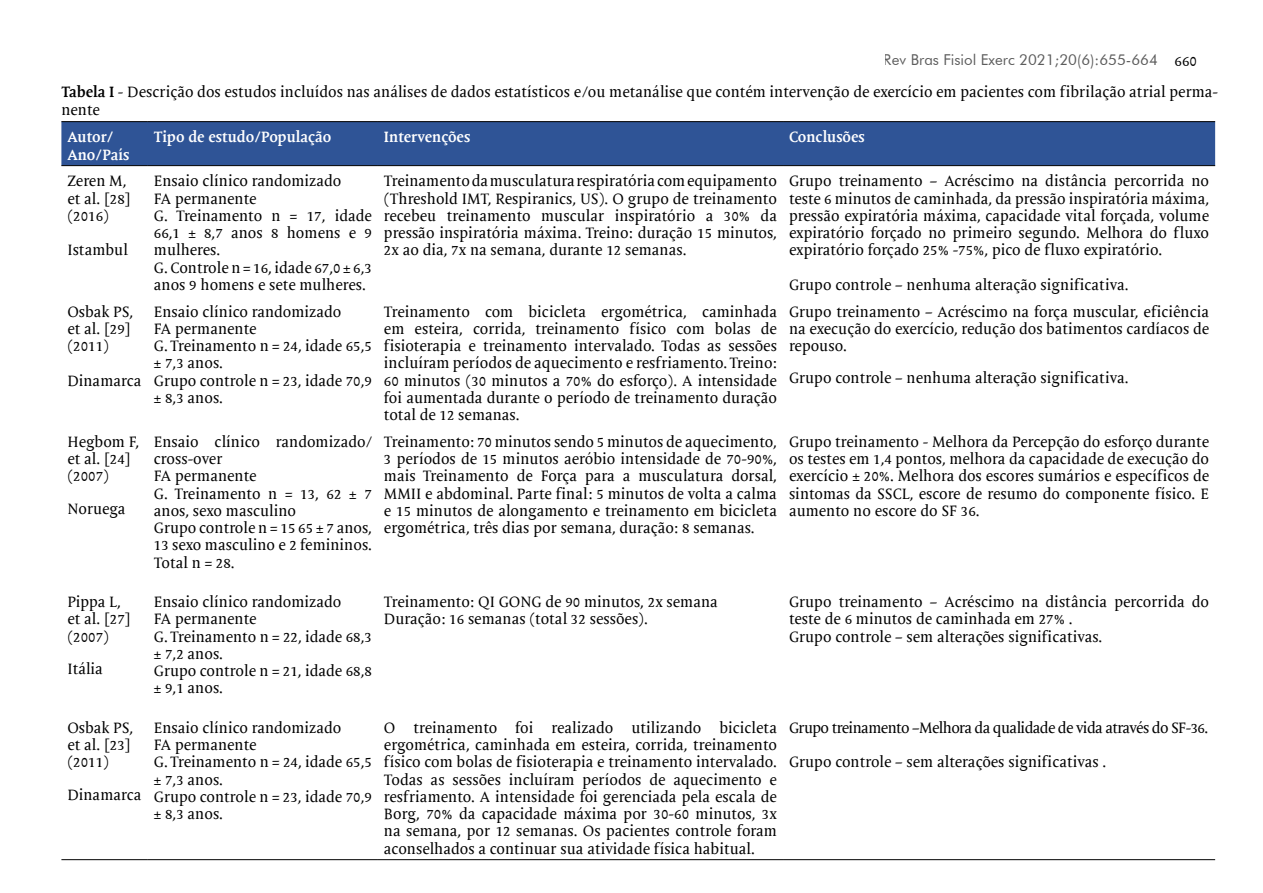
<style>
.page{position:relative;width:1263px;height:893px;background:#fff}
.page>*{position:absolute;margin:0;border:0;box-sizing:border-box;transform-origin:0 0}
.t1{font:15px/17.2px "Mantika Book W01";color:#000}
.t2{font:700 15px/17.2px "Mantika Book W01";color:#fff}
.t3{font:15px "Mantika Book W01";letter-spacing:-.04em;color:#000}
.t4{font:15px "Futura BT";color:#000}
.s1{font-family:"Mantika Book W01"}
.s2{font-weight:700}
</style>
<div class="page">
<div style="left:61px;top:122px;width:1154px;height:43px;background:#2f5496"></div>
<hr style="left:61px;top:859px;width:87px;height:1px;background:#000">
<hr style="left:148px;top:859px;width:230px;height:1px;background:#000">
<hr style="left:378px;top:859px;width:405px;height:1px;background:#000">
<hr style="left:783px;top:859px;width:432px;height:1px;background:#000">
<hr style="left:61px;top:121px;width:87px;height:1px;background:#000">
<hr style="left:148px;top:121px;width:230px;height:1px;background:#000">
<hr style="left:378px;top:121px;width:405px;height:1px;background:#000">
<hr style="left:783px;top:121px;width:432px;height:1px;background:#000">
<hr style="left:61px;top:165px;width:87px;height:1px;background:#000">
<hr style="left:148px;top:165px;width:230px;height:1px;background:#000">
<hr style="left:378px;top:165px;width:405px;height:1px;background:#000">
<hr style="left:783px;top:165px;width:432px;height:1px;background:#000">
<p class="t4" style="left:884px;top:50px;width:315px">Rev Bras Fisiol Exerc 2021;20(6):655-664 <span class="s1">660</span></p>
<p class="t1" style="left:61px;top:83px;width:1158px;line-height:18px"><span class="s2">Tabela I</span> - Descrição dos estudos incluídos nas análises de dados estatísticos e/ou metanálise que contém intervenção de exercício em pacientes com fibrilação atrial perma&shy;nente</p>
<p class="t2" style="left:67px;top:129px;width:63px">Autor/<br>Ano/País</p>
<p class="t2" style="left:154px;top:129px;width:179px">Tipo de estudo/População</p>
<p class="t2" style="left:384px;top:129px;width:88px">Intervenções</p>
<p class="t2" style="left:789px;top:129px;width:77px">Conclusões</p>
<p class="t1" style="left:67px;top:173px;width:65px">Zeren M, et al. [28] (2016)</p>
<p class="t1" style="left:67px;top:242px;width:62px">Istambul</p>
<p class="t1" style="left:154px;top:173px;width:220px">Ensaio clínico randomizado<br>FA permanente<br>G. Treinamento n = 17, idade<br>66,1 ± 8,7 anos 8 homens e 9 mulheres.<br>G. Controle n = 16, idade 67,0 ± 6,3 anos 9 homens e sete mulheres.</p>
<p class="t1" style="left:384px;top:173px;width:395px;text-align:justify">Treinamento da musculatura respiratória com equipamento (Threshold IMT, Respiranics, US). O grupo de treinamento recebeu treinamento muscular inspiratório a 30% da pressão inspiratória máxima. Treino: duração 15 minutos, 2x ao dia, 7x na semana, durante 12 semanas.</p>
<p class="t1" style="left:789px;top:173px;width:422px;text-align:justify">Grupo treinamento – Acréscimo na distância percorrida no teste 6 minutos de caminhada, da pressão inspiratória máxima, pressão expiratória máxima, capacidade vital forçada, volume expiratório forçado no primeiro segundo. Melhora do fluxo expiratório forçado 25% -75%, pico de fluxo expiratório.</p>
<p class="t1" style="left:789px;top:276px;width:341px">Grupo controle – nenhuma alteração significativa.</p>
<p class="t1" style="left:67px;top:303px;width:67px">Osbak PS, et al. [29] (2011)</p>
<p class="t1" style="left:67px;top:372px;width:76px">Dinamarca</p>
<p class="t1" style="left:67px;top:433px;width:73px">Hegbom F, et al. [24] (2007)</p>
<p class="t1" style="left:67px;top:500px;width:60px">Noruega</p>
<p class="t1" style="left:67px;top:593px;width:65px">Pippa L, et al. [27] (2007)</p>
<p class="t1" style="left:67px;top:660px;width:37px">Itália</p>
<p class="t1" style="left:67px;top:719px;width:67px">Osbak PS, et al. [23] (2011)</p>
<p class="t1" style="left:67px;top:786px;width:76px">Dinamarca</p>
<p class="t1" style="left:154px;top:303px;width:220px">Ensaio clínico randomizado<br>FA permanente<br>G. Treinamento n = 24, idade 65,5 ± 7,3 anos.<br>Grupo controle n = 23, idade 70,9 ± 8,3 anos.</p>
<p class="t1" style="left:384px;top:303px;width:395px;text-align:justify">Treinamento com bicicleta ergométrica, caminhada em esteira, corrida, treinamento físico com bolas de fisioterapia e treinamento intervalado. Todas as sessões incluíram períodos de aquecimento e resfriamento. Treino:<br>60 minutos (30 minutos a 70% do esforço). A intensidade foi aumentada durante o período de treinamento duração total de 12 semanas.</p>
<p class="t1" style="left:789px;top:303px;width:422px;text-align:justify">Grupo treinamento – Acréscimo na força muscular, eficiência na execução do exercício, redução dos batimentos cardíacos de repouso.</p>
<p class="t1" style="left:789px;top:370px;width:341px">Grupo controle – nenhuma alteração significativa.</p>
<p class="t1" style="left:154px;top:433px;width:220px">Ensaio clínico randomizado/ cross-over<br>FA permanente<br>G. Treinamento n = 13, 62 ± 7 anos, sexo masculino<br>Grupo controle n = 15 65 ± 7 anos,<br>13 sexo masculino e 2 femininos.<br>Total n = 28.</p>
<p class="t1" style="left:384px;top:433px;width:395px;text-align:justify">Treinamento: 70 minutos sendo 5 minutos de aquecimento, 3 períodos de 15 minutos aeróbio intensidade de 70-90%, mais Treinamento de Força para a musculatura dorsal, MMII e abdominal. Parte final: 5 minutos de volta a calma e 15 minutos de alongamento e treinamento em bicicleta ergométrica, três dias por semana, duração: 8 semanas.</p>
<p class="t1" style="left:789px;top:433px;width:422px;text-align:justify">Grupo treinamento - Melhora da Percepção do esforço durante os testes em 1,4 pontos, melhora da capacidade de execução do exercício ± 20%. Melhora dos escores sumários e específicos de sintomas da SSCL, escore de resumo do componente físico. E aumento no escore do SF 36.</p>
<p class="t1" style="left:154px;top:593px;width:220px">Ensaio clínico randomizado<br>FA permanente<br>G. Treinamento n = 22, idade 68,3 ± 7,2 anos.<br>Grupo controle n = 21, idade 68,8 ± 9,1 anos.</p>
<p class="t1" style="left:384px;top:593px;width:335px">Treinamento: QI GONG de 90 minutos, 2x semana<br>Duração: 16 semanas (total 32 sessões).</p>
<p class="t1" style="left:789px;top:593px;width:422px">Grupo treinamento – Acréscimo na distância percorrida do teste de 6 minutos de caminhada em 27% .<br>Grupo controle – sem alterações significativas.</p>
<p class="t1" style="left:154px;top:719px;width:220px">Ensaio clínico randomizado<br>FA permanente<br>G. Treinamento n = 24, idade 65,5 ± 7,3 anos.<br>Grupo controle n = 23, idade 70,9 ± 8,3 anos.</p>
<p class="t1" style="left:384px;top:719px;width:395px;text-align:justify">O treinamento foi realizado utilizando bicicleta ergométrica, caminhada em esteira, corrida, treinamento físico com bolas de fisioterapia e treinamento intervalado.<br>Todas as sessões incluíram períodos de aquecimento e resfriamento. A intensidade foi gerenciada pela escala de Borg, 70% da capacidade máxima por 30-60 minutos, 3x na semana, por 12 semanas. Os pacientes controle foram aconselhados a continuar sua atividade física habitual.</p>
<p class="t3" style="left:789px;top:719px;width:421px">Grupo treinamento –Melhora da qualidade de vida através do SF-36.</p>
<p class="t1" style="left:789px;top:754px;width:319px">Grupo controle – sem alterações significativas .</p>
</div>
